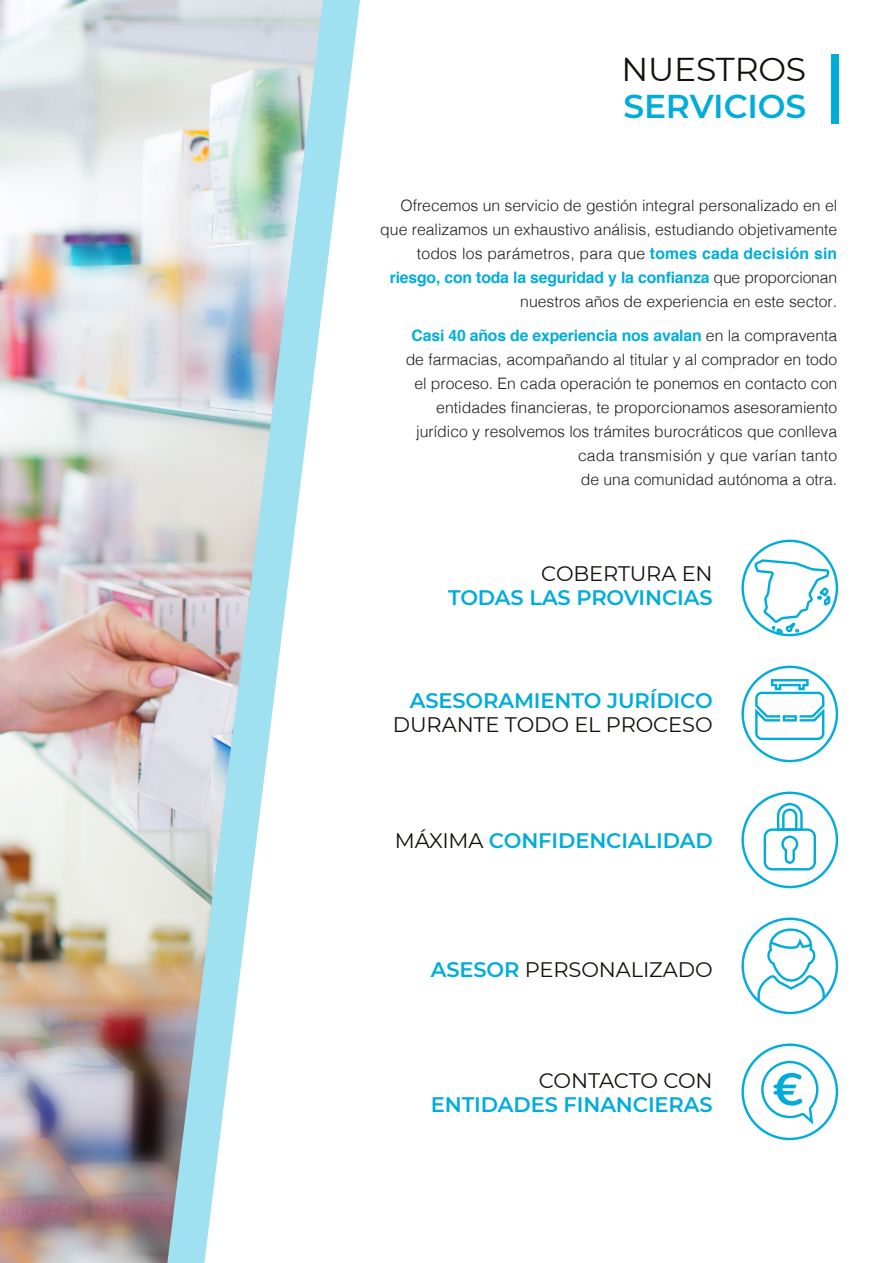
<style>
.page{position:relative;width:893px;height:1263px;background:#fff}
.page>*{position:absolute;margin:0;border:0;box-sizing:border-box;transform-origin:0 0}
.t1{font:600 33px "Montserrat";letter-spacing:-.005em;color:#00adda}
.t2{font:33px "Montserrat";letter-spacing:-.005em;color:#13100d}
.t3{font:600 21px "Montserrat";letter-spacing:-.005em;color:#00adda}
.t4{font:21px "Montserrat";letter-spacing:-.005em;color:#13100d}
.t5{font:300 15.75px/24px "Helvetica";color:#1d1d1b;text-align:right}
.s1{font-weight:700;color:#00adda}
.s2{font-weight:400;color:#13100d}
.s3{font-weight:600;color:#00adda}
</style>
<div class="page">
<svg style="left:323px;top:0;width:37px;height:300px"></svg>
<svg style="left:741px;top:666px;width:97px;height:96px"></svg>
<svg style="left:741px;top:540px;width:97px;height:96px"></svg>
<svg style="left:741px;top:792px;width:97px;height:96px"></svg>
<svg style="left:741px;top:917px;width:97px;height:97px"></svg>
<svg style="left:741px;top:1043px;width:97px;height:97px"></svg>
<div style="left:832px;top:54px;width:7px;height:69px;background:#00adda"></div>
<img style="left:0;top:0;width:323px;height:1263px">
<h1 class="t2" style="left:622px;top:47px;width:186px">NUESTROS</h1>
<h1 class="t1" style="left:623px;top:83px;width:184px">SERVICIOS</h1>
<p class="t5" style="left:380px;top:192px;width:458px">Ofrecemos un servicio de gestión integral personalizado en el que realizamos un exhaustivo análisis, estudiando objetivamente todos los parámetros, para que <span class="s1">tomes cada decisión sin riesgo, con toda la seguridad y la confianza</span> que proporcionan nuestros años de experiencia en este sector.</p>
<p class="t5" style="left:406px;top:323px;width:433px"><span class="s1">Casi 40 años de experiencia nos avalan</span> en la compraventa de farmacias, acompañando al titular y al comprador en todo el proceso. En cada operación te ponemos en contacto con entidades financieras, te proporcionamos asesoramiento jurídico y resolvemos los trámites burocráticos que conlleva cada transmisión y que varían tanto<br>de una comunidad autónoma a otra.</p>
<h2 class="t4" style="left:541px;top:559px;width:173px">COBERTURA EN</h2>
<h2 class="t3" style="left:448px;top:582px;width:266px">TODAS LAS PROVINCIAS</h2>
<h2 class="t3" style="left:410px;top:686px;width:304px">ASESORAMIENTO JURÍDICO</h2>
<h2 class="t4" style="left:393px;top:710px;width:321px">DURANTE TODO EL PROCESO</h2>
<h2 class="t3" style="left:395px;top:825px;width:319px"><span class="s2">MÁXIMA</span> CONFIDENCIALIDAD</h2>
<h2 class="t4" style="left:431px;top:955px;width:283px"><span class="s3">ASESOR</span> PERSONALIZADO</h2>
<h2 class="t4" style="left:539px;top:1066px;width:175px">CONTACTO CON</h2>
<h2 class="t3" style="left:431px;top:1089px;width:283px">ENTIDADES FINANCIERAS</h2>
</div>
